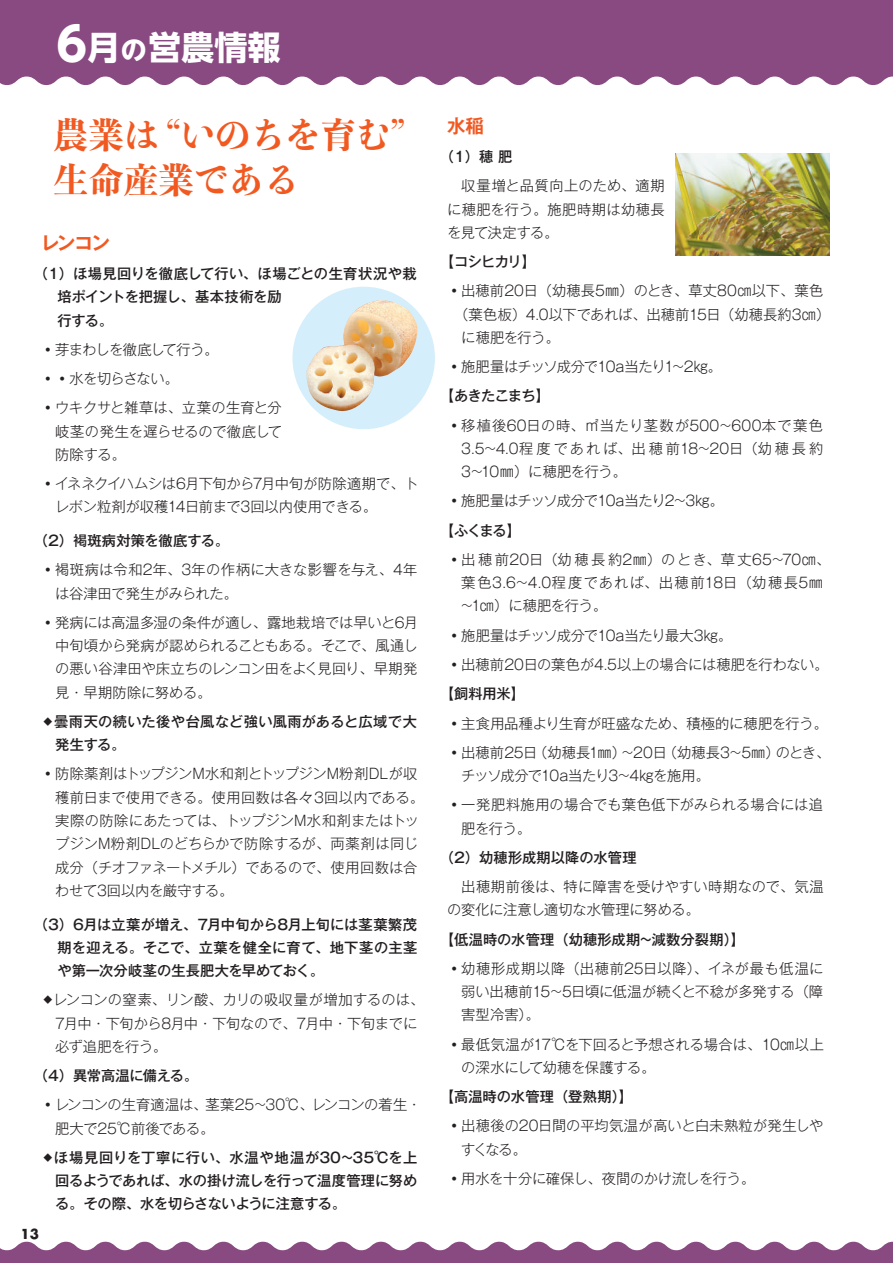
<style>
.page{position:relative;width:893px;height:1263px;background:#fff}
.page>*{position:absolute;margin:0;border:0;box-sizing:border-box;transform-origin:0 0}
.t1{font:700 46.5px "UD Shin Go NT Pr 6 N";color:#fff}
.t2{font:35.1px/45.2px "P Bunkyu Md Min Std EB";color:#f15921}
.t3{font:700 33.15px "UD Shin Go NT Pr 6 N";color:#fff}
.t4{font:700 18.6px "Gothic MB101 Pr 6 N De";letter-spacing:-.065em;color:#f15921}
.t5{font:300 14.25px/23.2px "Gothic MB101 Pr 6 N";letter-spacing:-.005em;color:#231f20}
.t6{font:500 14.25px/23.2px "Gothic MB101 Pr 6 N";letter-spacing:.005em;color:#231f20;text-align:justify}
.t7{font:300 14.25px/23.2px "Gothic MB101 Pr 6 N";letter-spacing:.045em;color:#231f20}
.t8{font:300 14.25px/23.2px "Gothic MB101 Pr 6 N";letter-spacing:-.025em;color:#231f20}
.t9{font:300 14.25px "Gothic MB101 Pr 6 N";letter-spacing:-.065em;color:#231f20}
.t10{font:500 14.25px/23.2px "Gothic MB101 Pr 6 N";letter-spacing:.025em;color:#231f20}
.t11{font:300 14.25px "Gothic MB101 Pr 6 N";letter-spacing:-.04em;color:#231f20}
.t12{font:300 14.25px "Gothic MB101 Pr 6 N";letter-spacing:-.035em;color:#231f20}
.t13{font:500 14.25px "Gothic MB101 Pr 6 N";letter-spacing:-.025em;color:#231f20}
.t14{font:300 14.25px "Gothic MB101 Pr 6 N";letter-spacing:-.055em;color:#231f20}
.t15{font:13.5px "Futura Koyu";color:#231f20}
.s1{font-size:26.55px}
</style>
<div class="page">
<div style="left:0;top:0;width:893px;height:85px;background:#894981"></div>
<svg style="left:0;top:1242px;width:893px;height:21px"></svg>
<div style="left:292px;top:287px;width:143px;height:142px;background:#d4effb;border-radius:50%"></div>
<img style="left:306px;top:300px;width:113px;height:112px">
<img style="left:676px;top:153px;width:153px;height:102px">
<h1 class="t1" style="left:57px;top:6px;width:32px">6</h1>
<h3 class="t3" style="left:87px;top:21px;width:195px">月<span class="s1">の</span>営農情報</h3>
<h2 class="t2" style="left:53px;top:110px;width:353px">農業は “いのちを育む“生命産業である</h2>
<h3 class="t4" style="left:41px;top:227px;width:71px">レンコン</h3>
<p class="t6" style="left:57px;top:261px;width:361px;text-align:left;text-indent:-24px">（1）ほ場見回りを徹底して行い、ほ場ごとの生育状況や栽培ポイントを把握し、基本技術を励<br>行する。</p>
<p class="t12" style="left:41px;top:338px;width:179px">•芽まわしを徹底して行う。</p>
<p class="t14" style="left:41px;top:367px;width:140px">••水を切らさない。</p>
<p class="t5" style="left:55px;top:395px;width:228px;text-align:justify;text-indent:-14px">•ウキクサと雑草は、立葉の生育と分岐茎の発生を遅らせるので徹底して防除する。</p>
<p class="t5" style="left:55px;top:471px;width:365px;text-indent:-14px">•イネネクイハムシは6月下旬から7月中旬が防除適期で、トレボン粒剤が収穫14日前まで3回以内使用できる。</p>
<p class="t6" style="left:34px;top:528px;width:197px">（2）褐斑病対策を徹底する。</p>
<p class="t5" style="left:55px;top:557px;width:364px;text-indent:-14px">•褐斑病は令和2年、3年の作柄に大きな影響を与え、4年は谷津田で発生がみられた。</p>
<p class="t5" style="left:55px;top:610px;width:364px;text-align:justify;text-indent:-14px">•発病には高温多湿の条件が適し、露地栽培では早いと6月中旬頃から発病が認められることもある。そこで、風通しの悪い谷津田や床立ちのレンコン田をよく見回り、早期発見・早期防除に努める。</p>
<p class="t10" style="left:55px;top:709px;width:363px;text-indent:-14px">◆曇雨天の続いた後や台風など強い風雨があると広域で大発生する。</p>
<p class="t5" style="left:55px;top:761px;width:371px;text-indent:-14px">•防除薬剤はトップジンM水和剤とトップジンM粉剤DLが収穫前日まで使用できる。使用回数は各々3回以内である。実際の防除にあたっては、トップジンM水和剤またはトップジンM粉剤DLのどちらかで防除するが、両薬剤は同じ成分（チオファネートメチル）であるので、使用回数は合わせて3回以内を厳守する。</p>
<p class="t6" style="left:57px;top:912px;width:362px;text-indent:-24px">（3）6月は立葉が増え、7月中旬から8月上旬には茎葉繁茂期を迎える。そこで、立葉を健全に育て、地下茎の主茎や第一次分岐茎の生長肥大を早めておく。</p>
<p class="t5" style="left:55px;top:987px;width:371px;text-indent:-14px">◆レンコンの窒素、リン酸、カリの吸収量が増加するのは、<br>7月中・下旬から8月中・下旬なので、7月中・下旬までに必ず追肥を行う。</p>
<p class="t13" style="left:34px;top:1064px;width:166px">（4）異常高温に備える。</p>
<p class="t5" style="left:55px;top:1092px;width:368px;text-indent:-14px">•レンコンの生育適温は、茎葉25~30℃、レンコンの着生・肥大で25℃前後である。</p>
<p class="t6" style="left:55px;top:1145px;width:364px;text-indent:-14px">◆ほ場見回りを丁寧に行い、水温や地温が30~35℃を上回るようであれば、水の掛け流しを行って温度管理に努める。その際、水を切らさないように注意する。</p>
<p class="t15" style="left:21px;top:1225px;width:20px">13</p>
<h3 class="t4" style="left:447px;top:110px;width:39px">水稲</h3>
<p class="t6" style="left:440px;top:144px;width:74px">（1）穂肥</p>
<p class="t5" style="left:447px;top:173px;width:219px;text-align:justify;text-indent:14px">収量増と品質向上のため、適期に穂肥を行う。施肥時期は幼穂長を見て決定する。</p>
<p class="t6" style="left:440px;top:249px;width:98px">【コシヒカリ【</p>
<p class="t5" style="left:447px;top:278px;width:378px">•出穂前20日（幼穂長5㎜）のとき、草丈80㎝以下、葉色</p>
<p class="t5" style="left:454px;top:301px;width:378px">（葉色板）4.0以下であれば、出穂前15日（幼穂長約3㎝(</p>
<p class="t5" style="left:461px;top:325px;width:100px">に穂肥を行う。</p>
<p class="t9" style="left:447px;top:355px;width:277px">•施肥量はチッソ成分で10a当たり ~1 2㎏。</p>
<p class="t6" style="left:440px;top:384px;width:112px">【あきたこまち【</p>
<p class="t5" style="left:461px;top:412px;width:364px;text-align:justify;text-indent:-14px">•移植後60日の時、㎡当たり茎数が500~600本で葉色3.5~4.0程度であれば、出穂前18~20日（幼穂長約3~10㎜）に穂肥を行う。</p>
<p class="t9" style="left:447px;top:489px;width:278px">•施肥量はチッソ成分で10a当たり2~3㎏。</p>
<p class="t6" style="left:440px;top:518px;width:83px">【ふくまる【</p>
<p class="t7" style="left:461px;top:547px;width:371px;text-indent:-14px">•出穂前20日（幼穂長約2㎜）のとき、草丈65~70㎝、葉色3.6~4.0程度であれば、出穂前18日（幼穂長5㎜~1㎝）に穂肥を行う。</p>
<p class="t11" style="left:447px;top:623px;width:287px">•施肥量はチッソ成分で10a当たり最大3㎏。</p>
<p class="t5" style="left:447px;top:652px;width:383px">•出穂前20日の葉色が4.5以上の場合には穂肥を行わない。</p>
<p class="t6" style="left:440px;top:681px;width:87px">【飼料用米【</p>
<p class="t5" style="left:447px;top:707px;width:385px;line-height:29.2px;text-align:right">•主食用品種より生育が旺盛なため、積極的に穂肥を行う。のとき、</p>
<p class="t5" style="left:533px;top:739px;width:135px">（幼穂長1㎜）~20日</p>
<p class="t5" style="left:663px;top:739px;width:118px">（幼穂長3~5㎜）</p>
<p class="t8" style="left:461px;top:739px;width:250px;text-indent:-14px">•出穂前25日<br>チッソ成分で10a当たり3~4㎏を施用。</p>
<p class="t5" style="left:461px;top:792px;width:363px;text-indent:-14px">•一発肥料施用の場合でも葉色低下がみられる場合には追肥を行う。</p>
<p class="t6" style="left:440px;top:845px;width:198px">（2）幼穂形成期以降の水管理</p>
<p class="t5" style="left:447px;top:874px;width:378px;text-indent:14px">出穂期前後は、特に障害を受けやすい時期なので、気温の変化に注意し適切な水管理に努める。</p>
<p class="t6" style="left:440px;top:927px;width:307px">【低温時の水管理（幼穂形成期~減数分裂期【(</p>
<p class="t5" style="left:461px;top:955px;width:364px;text-align:justify;text-indent:-14px">•幼穂形成期以降（出穂前25日以降）、イネが最も低温に弱い出穂前15~5日頃に低温が続くと不稔が多発する（障害型冷害。(</p>
<p class="t5" style="left:461px;top:1031px;width:364px;text-indent:-14px">•最低気温が17℃を下回ると予想される場合は、10㎝以上の深水にして幼穂を保護する。</p>
<p class="t6" style="left:440px;top:1084px;width:195px">【高温時の水管理（登熟期【(</p>
<p class="t5" style="left:461px;top:1113px;width:364px;text-indent:-14px">•出穂後の20日間の平均気温が高いと白未熟粒が発生しやすくなる。</p>
<p class="t8" style="left:447px;top:1166px;width:310px">•用水を十分に確保し、夜間のかけ流しを行う。</p>
</div>
